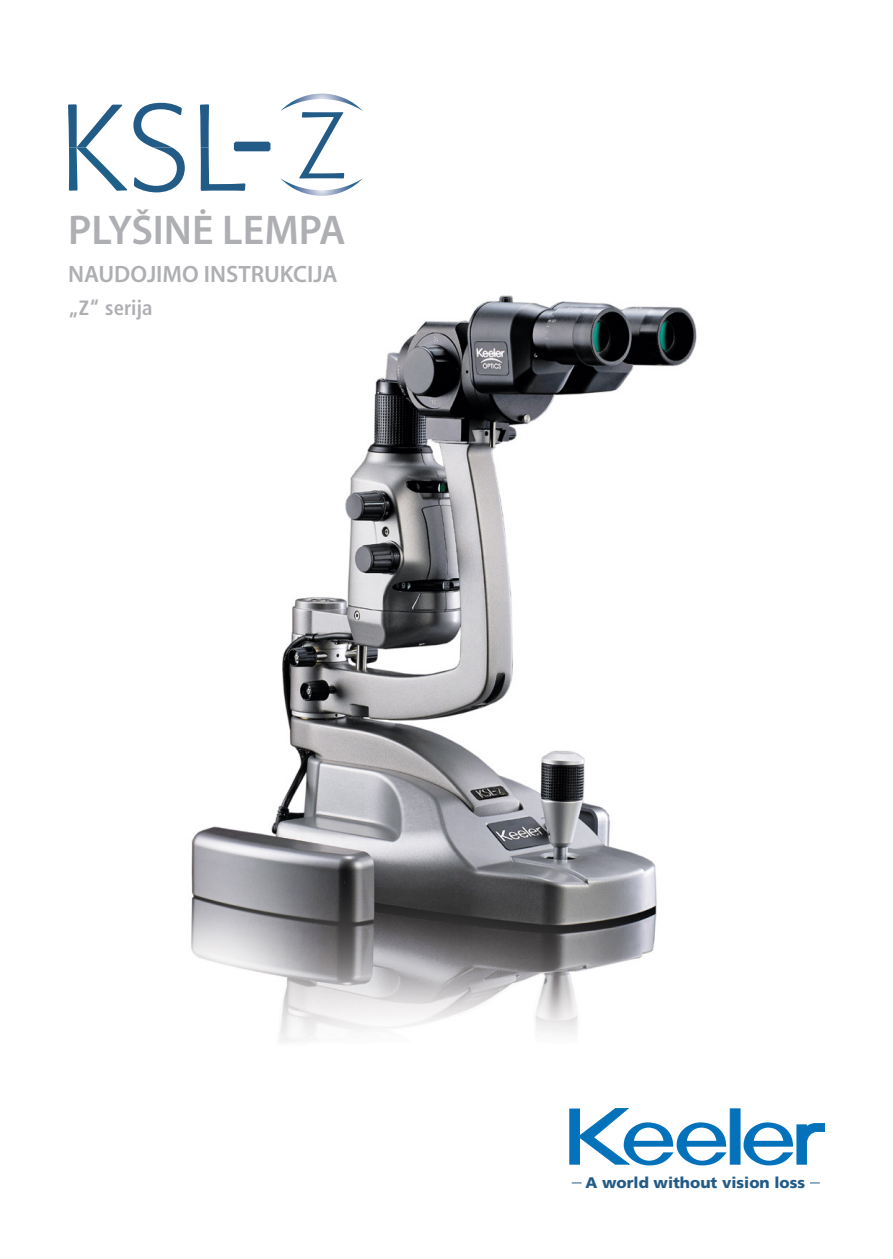
<style>
.page{position:relative;width:893px;height:1259px;background:#fff}
.page>*{position:absolute;margin:0;border:0;box-sizing:border-box;transform-origin:0 0}
.t1{font:600 41.7px "Myriad Pro";color:#aeafb3}
.Sub_Title{font:600 23.7px "Myriad Pro";color:#aeafb3}
.Series{font:700 condensed 20.7px "Frutiger LT Pro";color:#aeafb3}
.t2{font:900 15.3px "Frutiger";color:#235b87}
</style>
<div class="page">
<img style="left:191px;top:295px;width:550px;height:869px">
<div style="left:234px;top:142px;width:36px;height:9px;background:#235b87;border-radius:2px"></div>
<svg style="left:68px;top:104px;width:59px;height:87px"></svg>
<svg style="left:133px;top:103px;width:52px;height:89px"></svg>
<svg style="left:200px;top:104px;width:45px;height:87px"></svg>
<svg style="left:280px;top:94px;width:83px;height:102px"></svg>
<svg style="left:570px;top:1108px;width:156px;height:57px"></svg>
<div style="left:730px;top:1109px;width:10px;height:55px;background:#0372bb;border:1px solid #0573bb"></div>
<svg style="left:743px;top:1122px;width:82px;height:43px"></svg>
<p class="t1" style="left:68px;top:203px;width:279px">PLYŠINĖ LEMPA</p>
<p class="Sub_Title" style="left:68px;top:259px;width:271px">NAUDOJIMO INSTRUKCIJA</p>
<p class="Series" style="left:68px;top:295px;width:86px">„Z“ serija</p>
<p class="t2" style="left:585px;top:1173px;width:221px">A world without vision loss</p>
</div>
